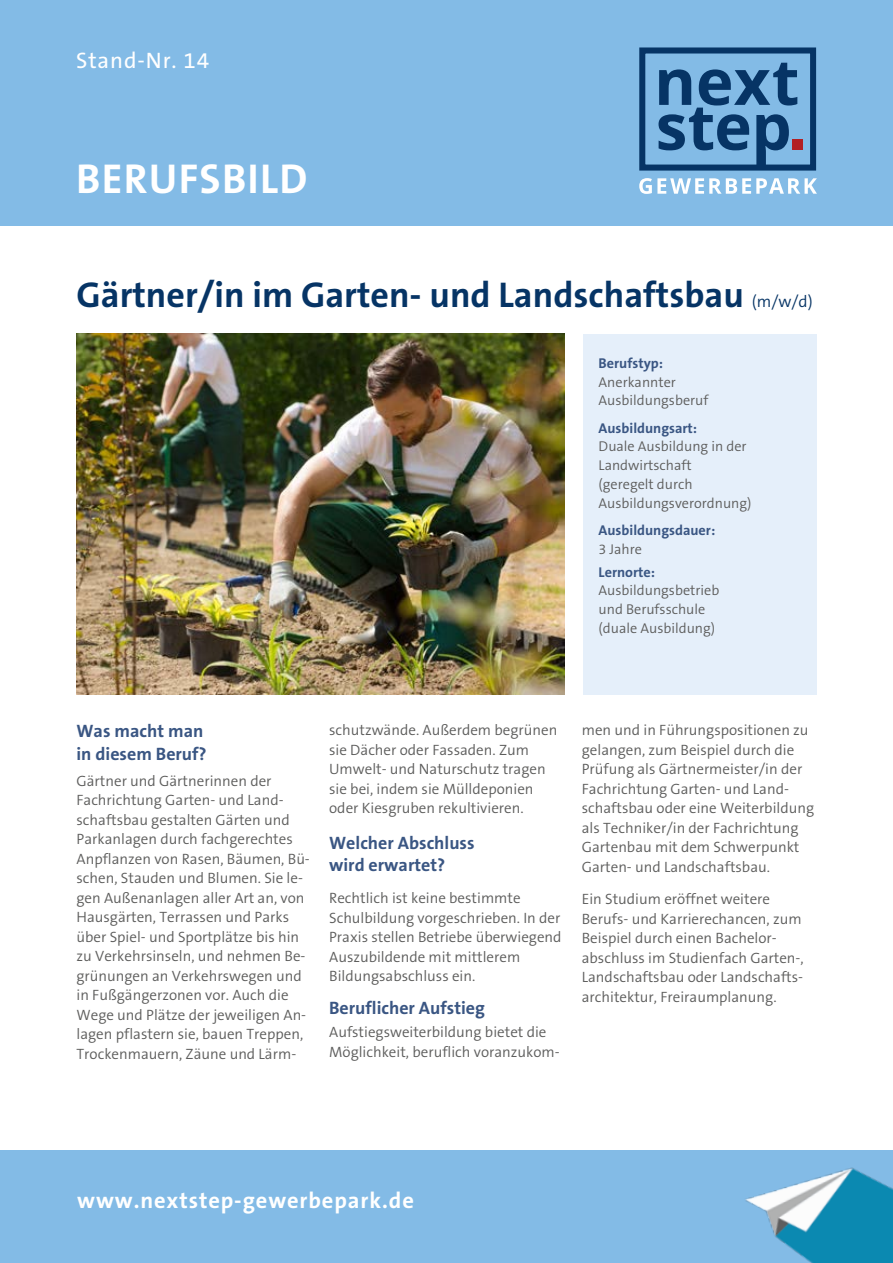
<style>
.page{position:relative;width:893px;height:1263px;background:#fff}
.page>*{position:absolute;margin:0;border:0;box-sizing:border-box;transform-origin:0 0}
.t1{font:700 42px "The Sans B7";letter-spacing:.03em;color:#fff}
.t2{font:700 36px "The Sans B7";color:#063465}
.t3{font:700 22.5px "The Sans B7";letter-spacing:.04em;color:#fff}
.t4{font:22.5px "The Sans B5 Plain";letter-spacing:.04em;color:#fff}
.t5{font:700 18px/22.5px "The Sans B7";color:#3a5683}
.t6{font:300 15px/19.5px "The Sans B4";color:#5d5d5c}
.t7{font:300 14.25px/18.8px "The Sans B4";color:#5d5d5c}
.t8{font:700 14.25px "The Sans B7";color:#3a5683}
.s1{font-family:"The Sans B4";font-weight:300;font-size:16.5px}
</style>
<div class="page">
<div style="left:583px;top:334px;width:233px;height:360px;background:#e5effa"></div>
<img style="left:77px;top:334px;width:488px;height:360px">
<div style="left:0;top:0;width:893px;height:225px;background:#83bbe6"></div>
<div style="left:0;top:1150px;width:893px;height:113px;background:#83bbe6"></div>
<img style="left:745px;top:1167px;width:148px;height:96px">
<div style="left:639px;top:47px;width:177px;height:124px;border:6px solid #063465"></div>
<svg style="left:658px;top:63px;width:139px;height:102px"></svg>
<div style="left:792px;top:139px;width:10px;height:11px;background:#b21f23"></div>
<svg style="left:639px;top:178px;width:178px;height:16px"></svg>
<h3 class="t4" style="left:76px;top:48px;width:134px">Stand-Nr. 14</h3>
<h1 class="t1" style="left:76px;top:157px;width:233px">BERUFSBILD</h1>
<h2 class="t2" style="left:77px;top:275px;width:738px">Gärtner/in im Garten- und Landschaftsbau <span class="s1">(m/w/d)</span></h2>
<p class="t8" style="left:599px;top:356px;width:66px">Berufstyp:</p>
<p class="t7" style="left:599px;top:373px;width:111px">Anerkannter<br>Ausbildungsberuf</p>
<p class="t8" style="left:599px;top:420px;width:100px">Ausbildungsart:</p>
<p class="t7" style="left:599px;top:438px;width:154px">Duale Ausbildung in der<br>Landwirtschaft<br>(geregelt durch<br>Ausbildungsverordnung)</p>
<p class="t8" style="left:599px;top:523px;width:118px">Ausbildungsdauer:</p>
<p class="t7" style="left:599px;top:540px;width:45px">3 Jahre</p>
<p class="t8" style="left:599px;top:564px;width:58px">Lernorte:</p>
<p class="t7" style="left:599px;top:582px;width:122px">Ausbildungsbetrieb und Berufsschule (duale Ausbildung)</p>
<p class="t5" style="left:77px;top:721px;width:132px">Was macht man in diesem Beruf?</p>
<p class="t6" style="left:77px;top:772px;width:235px">Gärtner und Gärtnerinnen der Fachrichtung Garten- und Land&shy;schaftsbau gestalten Gärten und Parkanlagen durch fachgerechtes Anpflanzen von Rasen, Bäumen, Bü&shy;schen, Stauden und Blumen. Sie le&shy;gen Außenanlagen aller Art an, von Hausgärten, Terrassen und Parks über Spiel- und Sportplätze bis hin zu Verkehrsinseln, und nehmen Be&shy;grünungen an Verkehrswegen und in Fußgängerzonen vor. Auch die Wege und Plätze der jeweiligen An&shy;lagen pflastern sie, bauen Treppen, Trockenmauern, Zäune und Lärm-</p>
<p class="t6" style="left:329px;top:721px;width:230px">schutzwände. Außerdem begrünen sie Dächer oder Fassaden. Zum<br>Umwelt- und Naturschutz tragen sie bei, indem sie Mülldeponien oder Kiesgruben rekultivieren.</p>
<p class="t5" style="left:329px;top:832px;width:147px">Welcher Abschluss wird erwartet?</p>
<p class="t6" style="left:329px;top:889px;width:234px">Rechtlich ist keine bestimmte<br>Schulbildung vorgeschrieben. In der<br>Praxis stellen Betriebe überwiegend<br>Auszubildende mit mittlerem<br>Bildungsabschluss ein.</p>
<p class="t5" style="left:329px;top:997px;width:157px">Beruflicher Aufstieg</p>
<p class="t6" style="left:329px;top:1023px;width:232px">Aufstiegsweiterbildung bietet die<br>Möglichkeit, beruflich voranzukom-</p>
<p class="t6" style="left:582px;top:721px;width:234px">men und in Führungspositionen zu gelangen, zum Beispiel durch die Prüfung als Gärtnermeister/in der Fachrichtung Garten- und Land&shy;schaftsbau oder eine Weiterbildung als Techniker/in der Fachrichtung Gartenbau mit dem Schwerpunkt Garten- und Landschaftsbau.</p>
<p class="t6" style="left:582px;top:890px;width:223px">Ein Studium eröffnet weitere Berufs- und Karrierechancen, zum Beispiel durch einen Bachelor&shy;abschluss im Studienfach Garten-, Landschaftsbau oder Landschafts&shy;architektur, Freiraumplanung.</p>
<h3 class="t3" style="left:77px;top:1189px;width:338px">www.nextstep-gewerbepark.de</h3>
</div>
